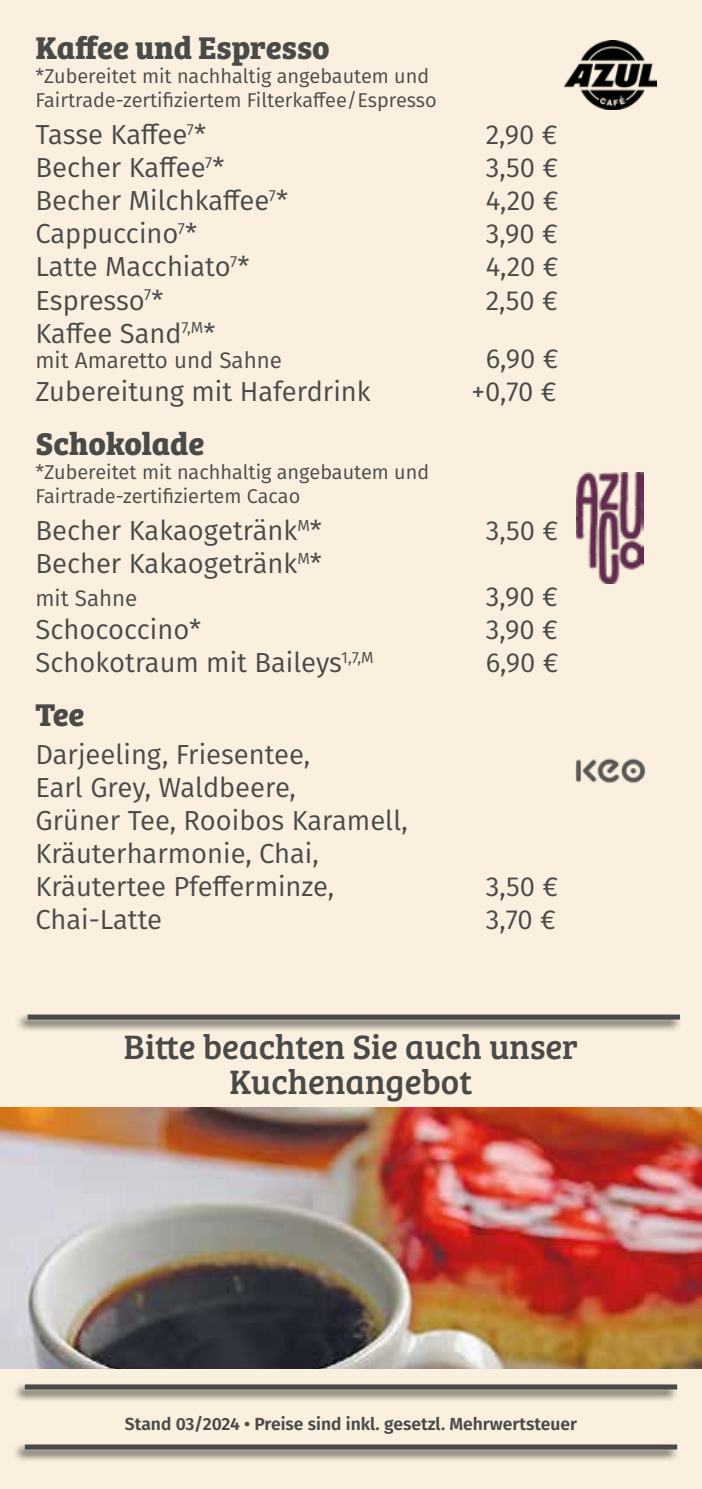
<style>
.page{position:relative;width:702px;height:1489px;background:#fff}
.page>*{position:absolute;margin:0;border:0;box-sizing:border-box;transform-origin:0 0}
.t1{font:35px/35px "Bree Serif";color:#4a4a49;text-align:center}
.t2{font:700 32.5px "Bree Serif";color:#4a4a49}
.t3{font:27.5px/33px "Fira Sans";color:#4a4a49}
.t4{font:22.5px "Fira Sans";color:#4a4a49}
.t5{font:20px/24px "Fira Sans";color:#4a4a49}
.t6{font:600 17.5px "Fira Sans";color:#4a4a49}
</style>
<div class="page">
<div style="left:0;top:0;width:702px;height:1488px;background:#fbf0df"></div>
<div style="left:12px;top:1441px;width:667px;height:21px;background:#000;opacity:.75"></div>
<div style="left:25px;top:1444px;width:652px;height:5px;background:#4a4a49"></div>
<img style="left:564px;top:41px;width:92px;height:69px">
<img style="left:577px;top:472px;width:67px;height:111px">
<img style="left:575px;top:758px;width:71px;height:26px">
<div style="left:15px;top:1012px;width:667px;height:20px;background:#000;opacity:.75"></div>
<div style="left:28px;top:1014px;width:652px;height:5px;background:#4a4a49"></div>
<img style="left:0;top:1107px;width:702px;height:261px">
<div style="left:12px;top:1381px;width:667px;height:21px;background:#000;opacity:.75"></div>
<div style="left:25px;top:1384px;width:652px;height:5px;background:#4a4a49"></div>
<p class="t2" style="left:35px;top:22px;width:296px">Kaffee und Espresso</p>
<p class="t5" style="left:35px;top:63px;width:403px">*Zubereitet mit nachhaltig angebautem und<br>Fairtrade-zertifiziertem Filterkaffee/Espresso</p>
<p class="t3" style="left:35px;top:118px;width:172px">Tasse Kaffee<sup>7</sup>*</p>
<p class="t3" style="left:485px;top:118px;width:74px">2,90 €</p>
<p class="t3" style="left:35px;top:151px;width:190px">Becher Kaffee<sup>7</sup>*</p>
<p class="t3" style="left:485px;top:151px;width:74px">3,50 €</p>
<p class="t3" style="left:35px;top:184px;width:254px">Becher Milchkaffee<sup>7</sup>*</p>
<p class="t3" style="left:485px;top:184px;width:74px">4,20 €</p>
<p class="t3" style="left:35px;top:217px;width:163px">Cappuccino<sup>7</sup>*</p>
<p class="t3" style="left:485px;top:217px;width:74px">3,90 €</p>
<p class="t3" style="left:35px;top:250px;width:215px">Latte Macchiato<sup>7</sup>*</p>
<p class="t3" style="left:485px;top:250px;width:74px">4,20 €</p>
<p class="t3" style="left:35px;top:283px;width:130px">Espresso<sup>7</sup>*</p>
<p class="t3" style="left:485px;top:283px;width:74px">2,50 €</p>
<p class="t3" style="left:35px;top:316px;width:181px">Kaffee Sand<sup>7,M</sup>*</p>
<p class="t4" style="left:35px;top:343px;width:248px">mit Amaretto und Sahne</p>
<p class="t3" style="left:485px;top:341px;width:74px">6,90 €</p>
<p class="t3" style="left:35px;top:374px;width:337px">Zubereitung mit Haferdrink</p>
<p class="t3" style="left:471px;top:374px;width:87px">+0,70 €</p>
<p class="t2" style="left:35px;top:418px;width:171px">Schokolade</p>
<p class="t5" style="left:35px;top:459px;width:395px">*Zubereitet mit nachhaltig angebautem und<br>Fairtrade-zertifiziertem Cacao</p>
<p class="t3" style="left:35px;top:513px;width:288px">Becher Kakaogetränk<sup>M</sup>*</p>
<p class="t3" style="left:485px;top:513px;width:74px">3,50 €</p>
<p class="t3" style="left:35px;top:546px;width:288px">Becher Kakaogetränk<sup>M</sup>*</p>
<p class="t4" style="left:35px;top:581px;width:103px">mit Sahne</p>
<p class="t3" style="left:485px;top:579px;width:74px">3,90 €</p>
<p class="t3" style="left:35px;top:612px;width:167px">Schococcino*</p>
<p class="t3" style="left:485px;top:612px;width:74px">3,90 €</p>
<p class="t3" style="left:35px;top:645px;width:339px">Schokotraum mit Baileys<sup>1,7,M</sup></p>
<p class="t3" style="left:485px;top:645px;width:74px">6,90 €</p>
<p class="t2" style="left:35px;top:689px;width:51px">Tee</p>
<p class="t3" style="left:35px;top:737px;width:374px">Darjeeling, Friesentee,<br>Earl Grey, Waldbeere,<br>Grüner Tee, Rooibos Karamell,<br>Kräuterharmonie, Chai,<br>Kräutertee Pfefferminze,</p>
<p class="t3" style="left:485px;top:869px;width:74px">3,50 €</p>
<p class="t3" style="left:35px;top:902px;width:128px">Chai-Latte</p>
<p class="t3" style="left:485px;top:902px;width:72px">3,70 €</p>
<p class="t1" style="left:124px;top:1026px;width:456px">Bitte beachten Sie auch unser<br>Kuchenangebot</p>
<p class="t6" style="left:125px;top:1409px;width:453px">Stand 03/2024 • Preise sind inkl. gesetzl. Mehrwertsteuer</p>
</div>
